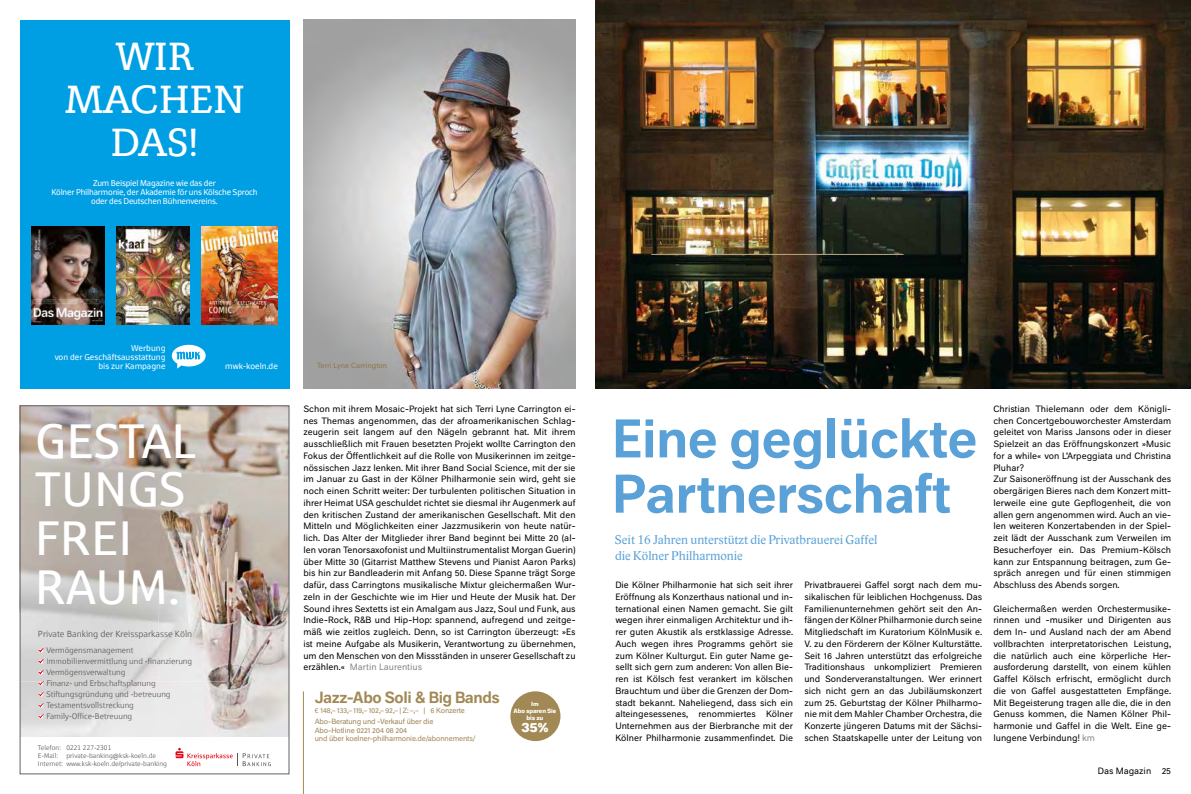
<style>
.page{position:relative;width:1191px;height:794px;background:#fff}
.page>*{position:absolute;margin:0;border:0;box-sizing:border-box;transform-origin:0 0}
.t1{font:500 50.2px/55.3px "Neutral BP";letter-spacing:-.015em;color:#5aa1d8}
.t2{font:48.9px/48.9px "Sparkasse Rg";color:#fff}
.t3{font:38.7px/43px "Osiris BQ";color:#fff;text-align:center}
.t4{font:500 15px "Neutral BP";letter-spacing:-.03em;color:#a28854}
.t5{font:700 13.1px "Neutral BP";color:#fff}
.t6{font:13px/16px "Lido STF";color:#5aa1d8}
.t7{font:9px "Sparkasse Lt";color:#555554}
.t8{font:8.5px/11.7px "Neutral BP";color:#000;text-align:justify}
.t9{font:8.2px/11px "Sparkasse Lt";color:#575756}
.t10{font:8.2px/11px "Sparkasse Lt";color:#565655}
.t11{font:8px/9px "Scuba";letter-spacing:-.02em;color:#fff;text-align:center}
.t12{font:8px/9px "Scuba";color:#fff;text-align:right}
.t13{font:7px/10.8px "Neutral BP";letter-spacing:-.025em;color:#9c8351}
.t14{font:7px "Neutral BP";letter-spacing:-.025em;color:#a28854}
.t15{font:7px "Neutral BP";color:#8e774a}
.t16{font:6.8px/8px "Sparkasse Lt";letter-spacing:.005em;color:#575756}
.t17{font:700 5.6px/6.8px "Neutral BP";letter-spacing:-.02em;color:#fff;text-align:center}
.s1{color:#565655}
.s2{color:#545453}
.s3{color:#575756}
.s4{color:#878787}
</style>
<div class="page">
<img style="left:303px;top:20px;width:272px;height:368px">
<img style="left:595px;top:0;width:596px;height:388px">
<div style="left:510px;top:691px;width:50px;height:50px;background:#a28854;border-radius:50%"></div>
<hr style="left:651px;top:254px;width:252px;height:1px;background:#bba680">
<hr style="left:303px;top:691px;width:1px;height:103px;background:#a28854">
<div style="left:20px;top:20px;width:269px;height:368px;background:#009fe3"></div>
<svg style="left:172px;top:345px;width:34px;height:24px"></svg>
<img style="left:31px;top:227px;width:73px;height:97px">
<img style="left:116px;top:227px;width:74px;height:97px">
<img style="left:202px;top:227px;width:76px;height:97px">
<img style="left:22px;top:407px;width:265px;height:330px">
<svg style="left:175px;top:748px;width:96px;height:18px"></svg>
<svg style="left:38px;top:692px;width:6px;height:5px"></svg>
<svg style="left:38px;top:703px;width:6px;height:5px"></svg>
<svg style="left:38px;top:714px;width:6px;height:5px"></svg>
<img style="left:22px;top:407px;width:240px;height:274px">
<img style="left:39px;top:630px;width:153px;height:9px">
<svg style="left:38px;top:648px;width:6px;height:5px"></svg>
<img style="left:46px;top:647px;width:87px;height:7px">
<svg style="left:38px;top:659px;width:6px;height:5px"></svg>
<img style="left:47px;top:658px;width:144px;height:7px">
<svg style="left:38px;top:670px;width:6px;height:5px"></svg>
<img style="left:46px;top:669px;width:79px;height:7px">
<svg style="left:38px;top:681px;width:6px;height:5px"></svg>
<img style="left:47px;top:680px;width:108px;height:1px">
<div style="left:20px;top:405px;width:269px;height:369px;border:1px solid #646363"></div>
<h3 class="t3" style="left:65px;top:35px;width:180px">WIR<br>MACHEN<br>DAS!</h3>
<p class="t11" style="left:51px;top:178px;width:208px">Zum Beispiel Magazine wie das der<br>Kölner Philharmonie, der Akademie för uns Kölsche Sproch oder des Deutschen Bühnenvereins.</p>
<p class="t12" style="left:55px;top:343px;width:112px">Werbung<br>von der Geschäftsausstattung bis zur Kampagne</p>
<h2 class="t2" style="left:35px;top:415px;width:163px">GESTAL<br>TUNGS<br>FREI<br>RAUM.</h2>
<p class="t7" style="left:38px;top:628px;width:156px"><span class="s1">Priv</span>ate Banking <span class="s2">de</span>r <span class="s2">Krei</span>ssparkasse <span class="s1">Köln</span></p>
<p class="t10" style="left:46px;top:644px;width:147px">Vermögensmanagement<br>Immobilienvermittlung und -finanzi<span class="s3">erung<br>Vermögensverwaltung</span></p>
<p class="t9" style="left:46px;top:677px;width:88px">Finanz- und E b h ft l</p>
<p class="t9" style="left:46px;top:677px;width:126px;text-indent:48px">r sc a sp anung<br>Stiftungsgründung und -betreuung<br>Testamentsvollstreckung<br>Family-Office-Betreuung</p>
<p class="t16" style="left:38px;top:743px;width:130px">Telefon: 0221 227-2301<br>E-Mail: private-banking@ksk-koeln.de<br>Internet: www.ksk-koeln.de/private-banking</p>
<p class="t12" style="left:225px;top:361px;width:54px">mwk-koeln.de</p>
<p class="t15" style="left:317px;top:360px;width:72px">Terri Lyne Carrington</p>
<p class="t8" style="left:303px;top:402px;width:274px">Schon mit ihrem Mosaic-Projekt hat sich Terri Lyne Carrington ei&shy;nes Themas angenommen, das der afroamerikanischen Schlag&shy;zeugerin seit langem auf den Nägeln gebrannt hat. Mit ihrem ausschließlich mit Frauen besetzten Projekt wollte Carrington den Fokus der Öffentlichkeit auf die Rolle von Musikerinnen im zeitge&shy;nössischen Jazz lenken. Mit ihrer Band Social Science, mit der sie im Januar zu Gast in der Kölner Philharmonie sein wird, geht sie noch einen Schritt weiter: Der turbulenten politischen Situation in ihrer Heimat USA geschuldet richtet sie diesmal ihr Augenmerk auf den kritischen Zustand der amerikanischen Gesellschaft. Mit den Mitteln und Möglichkeiten einer Jazzmusikerin von heute natür&shy;lich. Das Alter der Mitglieder ihrer Band beginnt bei Mitte 20 (al&shy;len voran Tenorsaxofonist und Multiinstrumentalist Morgan Guerin) über Mitte 30 (Gitarrist Matthew Stevens und Pianist Aaron Parks) bis hin zur Bandleaderin mit Anfang 50. Diese Spanne trägt Sorge dafür, dass Carringtons musikalische Mixtur gleichermaßen Wur&shy;zeln in der Geschichte wie im Hier und Heute der Musik hat. Der Sound ihres Sextetts ist ein Amalgam aus Jazz, Soul und Funk, aus Indie-Rock, R&amp;B und Hip-Hop: spannend, aufregend und zeitge&shy;mäß wie zeitlos zugleich. Denn, so ist Carrington überzeugt: »Es ist meine Aufgabe als Musikerin, Verantwortung zu übernehmen, um den Menschen von den Missständen in unserer Gesellschaft zu erzählen.« <span class="s4">Martin Laurentius</span></p>
<h3 class="t4" style="left:315px;top:685px;width:186px">Jazz-Abo Soli &amp; Big Bands</h3>
<p class="t13" style="left:315px;top:705px;width:152px">€ 148,– 133,– 119,– 102,– 92,– | Z: –,– | 6 Konzerte<br>Abo-Beratung und -Verkauf über die</p>
<p class="t13" style="left:315px;top:724px;width:94px">Abo-Hotline 0221 204 08 204</p>
<p class="t14" style="left:315px;top:733px;width:162px">und über koelner-philharmonie.de/abonnements/</p>
<p class="t17" style="left:513px;top:700px;width:44px">Im<br>Abo sparen Sie bis zu</p>
<h3 class="t5" style="left:521px;top:716px;width:29px">35%</h3>
<h1 class="t1" style="left:612px;top:407px;width:367px">Eine geglückte<br>Partnerschaft</h1>
<h3 class="t6" style="left:614px;top:531px;width:264px">Seit 16 Jahren unterstützt die Privatbrauerei Gaffel die Kölner Philharmonie</h3>
<p class="t8" style="left:615px;top:578px;width:179px">Die Kölner Philharmonie hat sich seit ihrer Eröffnung als Konzerthaus national und in&shy;ternational einen Namen gemacht. Sie gilt wegen ihrer einmaligen Architektur und ih&shy;rer guten Akustik als erstklassige Adresse.<br>Auch wegen ihres Programms gehört sie zum Kölner Kulturgut. Ein guter Name ge&shy;sellt sich gern zum anderen: Von allen Bie&shy;ren ist Kölsch fest verankert im kölschen Brauchtum und über die Grenzen der Dom&shy;stadt bekannt. Naheliegend, dass sich ein alteingesessenes, renommiertes Kölner Unternehmen aus der Bierbranche mit der Kölner Philharmonie zusammenfindet. Die</p>
<p class="t8" style="left:804px;top:578px;width:179px">Privatbrauerei Gaffel sorgt nach dem mu&shy;sikalischen für leiblichen Hochgenuss. Das Familienunternehmen gehört seit den An&shy;fängen der Kölner Philharmonie durch seine Mitgliedschaft im Kuratorium KölnMusik e.<br>V. zu den Förderern der Kölner Kulturstätte.<br>Seit 16 Jahren unterstützt das erfolgreiche Traditionshaus unkompliziert Premieren und Sonderveranstaltungen. Wer erinnert sich nicht gern an das Jubiläumskonzert zum 25. Geburtstag der Kölner Philharmo&shy;nie mit dem Mahler Chamber Orchestra, die Konzerte jüngeren Datums mit der Sächsi&shy;schen Staatskapelle unter der Leitung von</p>
<p class="t8" style="left:993px;top:402px;width:179px;text-align:left">Christian Thielemann oder dem Königli&shy;chen Concertgebouworchester Amsterdam geleitet von Mariss Jansons oder in dieser Spielzeit an das Eröffnungskonzert »Music for a while« von L’Arpeggiata und Christina Pluhar?<br>Zur Saisoneröffnung ist der Ausschank des obergärigen Bieres nach dem Konzert mitt&shy;lerweile eine gute Gepflogenheit, die von allen gern angenommen wird. Auch an vie&shy;len weiteren Konzertabenden in der Spiel&shy;zeit lädt der Ausschank zum Verweilen im Besucherfoyer ein. Das Premium-Kölsch kann zur Entspannung beitragen, zum Ge&shy;spräch anregen und für einen stimmigen Abschluss des Abends sorgen.</p>
<p class="t8" style="left:993px;top:602px;width:179px">Gleichermaßen werden Orchestermusike&shy;rinnen und -musiker und Dirigenten aus dem In- und Ausland nach der am Abend vollbrachten interpretatorischen Leistung, die natürlich auch eine körperliche Her&shy;ausforderung darstellt, von einem kühlen Gaffel Kölsch erfrischt, ermöglicht durch die von Gaffel ausgestatteten Empfänge.<br>Mit Begeisterung tragen alle die, die in den Genuss kommen, die Namen Kölner Phil&shy;harmonie und Gaffel in die Welt. Eine ge&shy;lungene Verbindung! <span class="s4">km</span></p>
<p class="t8" style="left:1097px;top:764px;width:75px">Das Magazin 25</p>
</div>
